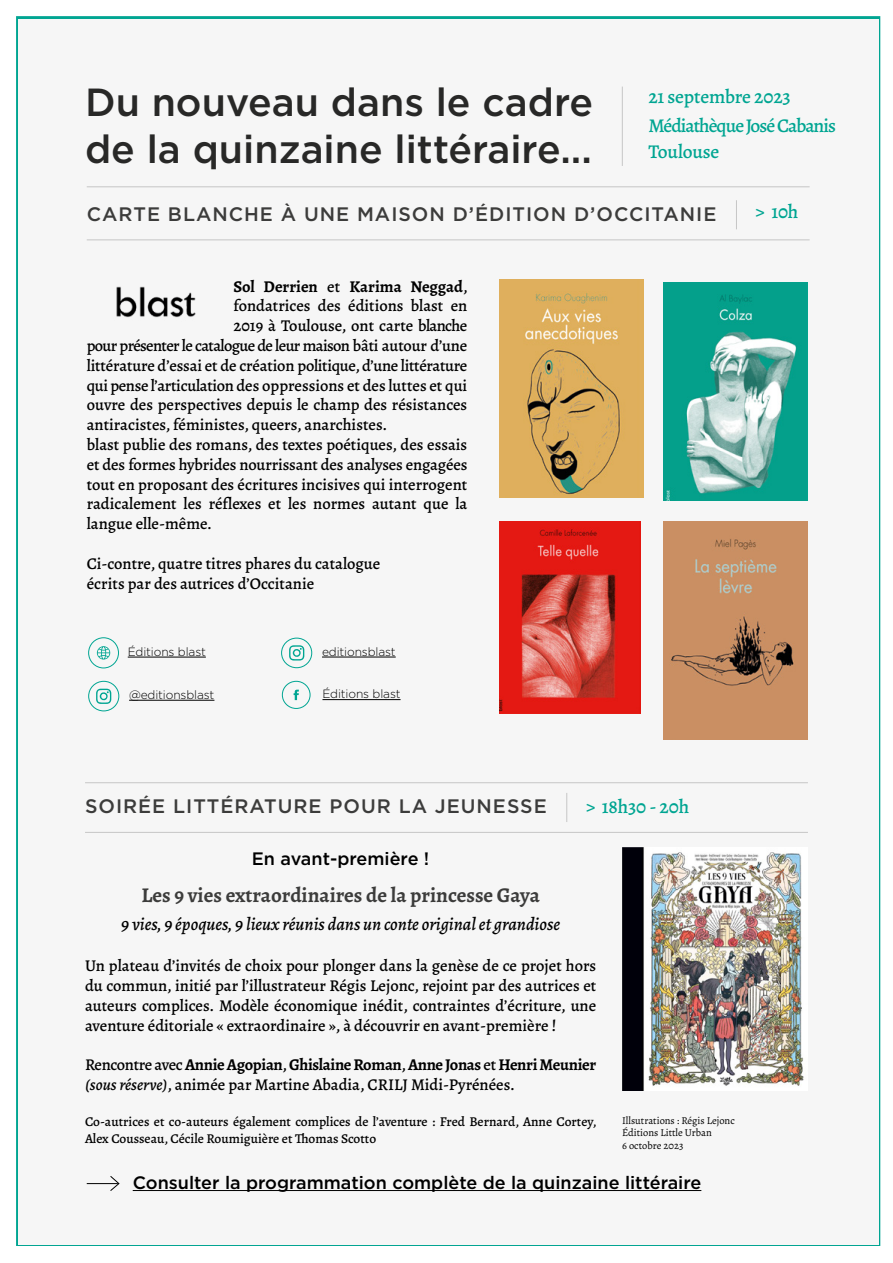
<style>
.page{position:relative;width:893px;height:1263px;background:#fff}
.page>*{position:absolute;margin:0;border:0;box-sizing:border-box;transform-origin:0 0}
.t1{font:500 39.15px/47px "Gotham";color:#282827}
.t2{font:700 21px "Alegreya";color:#3c3c3b}
.t3{font:500 19.5px "Gotham";letter-spacing:.05em;color:#3c3c3b}
.t4{font:500 19.5px/29.1px "Alegreya";letter-spacing:-.05em;color:#00a592}
.t5{font:500 19.5px "Alegreya";letter-spacing:-.01em;color:#00a592}
.t6{font:500 18px "Gotham";color:#000}
.t7{font:italic 500 18px "Alegreya";color:#000}
.t8{font:500 16.5px/19.8px "Alegreya";color:#000}
.t9{font:500 16.5px "Alegreya";letter-spacing:-.02em;color:#000}
.t10{font:500 16.5px "Alegreya";letter-spacing:-.04em;color:#000}
.t11{font:700 16.5px "Alegreya";color:#000}
.t12{font:500 13.5px/16.5px "Alegreya";color:#000}
.t13{font:300 12px "Gotham";letter-spacing:-.01em;color:#000}
.t14{font:10.5px/12.6px "Alegreya";color:#000}
.s1{font-weight:500}
.s2{font-weight:700}
.s3{font-style:italic}
</style>
<div class="page">
<div style="left:18px;top:19px;width:860px;height:1225px;background:#f6f6f6"></div>
<hr style="left:322px;top:657px;width:74px;height:1px;background:#000">
<svg style="left:289px;top:645px;width:15px;height:15px"></svg>
<div style="left:281px;top:638px;width:31px;height:30px;border:1px solid #00a592;border-radius:50%"></div>
<hr style="left:87px;top:239px;width:723px;height:1px;background:#c6c6c6">
<div style="left:88px;top:637px;width:31px;height:31px;border:1px solid #00a592;border-radius:50%"></div>
<svg style="left:97px;top:646px;width:13px;height:13px"></svg>
<hr style="left:128px;top:657px;width:78px;height:1px;background:#000">
<hr style="left:129px;top:700px;width:85px;height:1px;background:#000">
<svg style="left:96px;top:689px;width:15px;height:15px"></svg>
<div style="left:88px;top:681px;width:31px;height:30px;border:1px solid #00a592;border-radius:50%"></div>
<svg style="left:294px;top:690px;width:5px;height:10px"></svg>
<div style="left:282px;top:681px;width:28px;height:28px;border:1px solid #00a592;border-radius:50%"></div>
<hr style="left:322px;top:699px;width:79px;height:1px;background:#000">
<img style="left:664px;top:283px;width:144px;height:218px">
<img style="left:499px;top:279px;width:144px;height:218px">
<img style="left:664px;top:522px;width:144px;height:217px">
<img style="left:499px;top:522px;width:141px;height:191px">
<img style="left:116px;top:286px;width:80px;height:32px">
<hr style="left:85px;top:832px;width:723px;height:1px;background:#c6c6c6">
<hr style="left:622px;top:87px;width:1px;height:79px;background:#c6c6c6">
<img style="left:622px;top:847px;width:182px;height:244px">
<svg style="left:566px;top:793px;width:1px;height:29px"></svg>
<svg style="left:736px;top:200px;width:1px;height:29px"></svg>
<hr style="left:133px;top:1190px;width:568px;height:1px;background:#000">
<hr style="left:87px;top:1183px;width:31px;height:1px;background:#000">
<svg style="left:110px;top:1176px;width:10px;height:15px"></svg>
<hr style="left:87px;top:186px;width:723px;height:1px;background:#c6c6c6">
<hr style="left:85px;top:782px;width:723px;height:1px;background:#c6c6c6">
<h1 class="t1" style="left:85px;top:79px;width:510px">Du nouveau dans le cadre de la quinzaine littéraire...</h1>
<p class="t4" style="left:648px;top:82px;width:189px">21 septembre 2023<br>Médiathèque José Cabanis</p>
<p class="t5" style="left:648px;top:139px;width:73px">Toulouse</p>
<p class="t3" style="left:87px;top:201px;width:631px">CARTE BLANCHE À UNE MAISON D’ÉDITION D’OCCITANIE</p>
<p class="t11" style="left:233px;top:275px;width:236px">Sol Derrien <span class="s1">et</span> Karima Neggad<span class="s1">,</span></p>
<p class="t8" style="left:233px;top:296px;width:235px">fondatrices des éditions blast en</p>
<p class="t8" style="left:233px;top:316px;width:235px">2019 à Toulouse, ont carte blanche</p>
<p class="t10" style="left:87px;top:335px;width:382px">pour présenter le catalogue de leur maison bâti autour d’une</p>
<p class="t9" style="left:87px;top:354px;width:382px">littérature d’essai et de création politique, d’une littérature</p>
<p class="t8" style="left:87px;top:375px;width:382px">qui pense l’articulation des oppressions et des luttes et qui</p>
<p class="t8" style="left:87px;top:395px;width:382px">ouvre des perspectives depuis le champ des résistances</p>
<p class="t8" style="left:87px;top:415px;width:302px">antiracistes, féministes, queers, anarchistes.</p>
<p class="t8" style="left:87px;top:434px;width:382px">blast publie des romans, des textes poétiques, des essais</p>
<p class="t8" style="left:87px;top:454px;width:382px">et des formes hybrides nourrissant des analyses engagées</p>
<p class="t8" style="left:87px;top:474px;width:382px">tout en proposant des écritures incisives qui interrogent</p>
<p class="t8" style="left:87px;top:494px;width:382px">radicalement les réflexes et les normes autant que la</p>
<p class="t8" style="left:87px;top:514px;width:127px">langue elle-même.</p>
<p class="t8" style="left:87px;top:553px;width:295px">Ci-contre, quatre titres phares du catalogue écrits par des autrices d’Occitanie</p>
<p class="t13" style="left:128px;top:644px;width:80px">Éditions blast</p>
<p class="t13" style="left:129px;top:687px;width:87px">@editionsblast</p>
<p class="t13" style="left:322px;top:686px;width:80px">Éditions blast</p>
<p class="t13" style="left:322px;top:644px;width:75px">editionsblast</p>
<p class="t5" style="left:755px;top:199px;width:45px">&gt; 10h</p>
<p class="t3" style="left:85px;top:793px;width:463px">SOIRÉE LITTÉRATURE POUR LA JEUNESSE</p>
<p class="t5" style="left:586px;top:793px;width:105px">&gt; 18h30 - 20h</p>
<p class="t6" style="left:252px;top:847px;width:179px">En avant-première !</p>
<p class="t2" style="left:141px;top:880px;width:400px">Les 9 vies extraordinaires de la princesse Gaya</p>
<p class="t7" style="left:121px;top:911px;width:440px">9 vies, 9 époques, 9 lieux réunis dans un conte original et grandiose</p>
<p class="t8" style="left:85px;top:956px;width:513px;text-align:justify">Un plateau d’invités de choix pour plonger dans la genèse de ce projet hors du commun, initié par l’illustrateur Régis Lejonc, rejoint par des autrices et auteurs complices. Modèle économique inédit, contraintes d’écriture, une aventure éditoriale « extraordinaire », à découvrir en avant-première !</p>
<p class="t8" style="left:85px;top:1055px;width:513px">Rencontre avec <span class="s2">Annie Agopian</span>, <span class="s2">Ghislaine Roman</span>, <span class="s2">Anne Jonas</span> et <span class="s2">Henri Meunier </span><span class="s3">(sous réserve)</span>, animée par Martine Abadia, CRILJ Midi-Pyrénées.</p>
<p class="t12" style="left:85px;top:1113px;width:513px">Co-autrices et co-auteurs également complices de l’aventure : Fred Bernard, Anne Cortey,<br>Alex Cousseau, Cécile Roumiguière et Thomas Scotto</p>
<p class="t14" style="left:622px;top:1114px;width:114px">Illsutrations : Régis Lejonc<br>Éditions Little Urban<br>6 octobre 2023</p>
<p class="t6" style="left:133px;top:1170px;width:570px">Consulter la programmation complète de la quinzaine littéraire</p>
</div>
